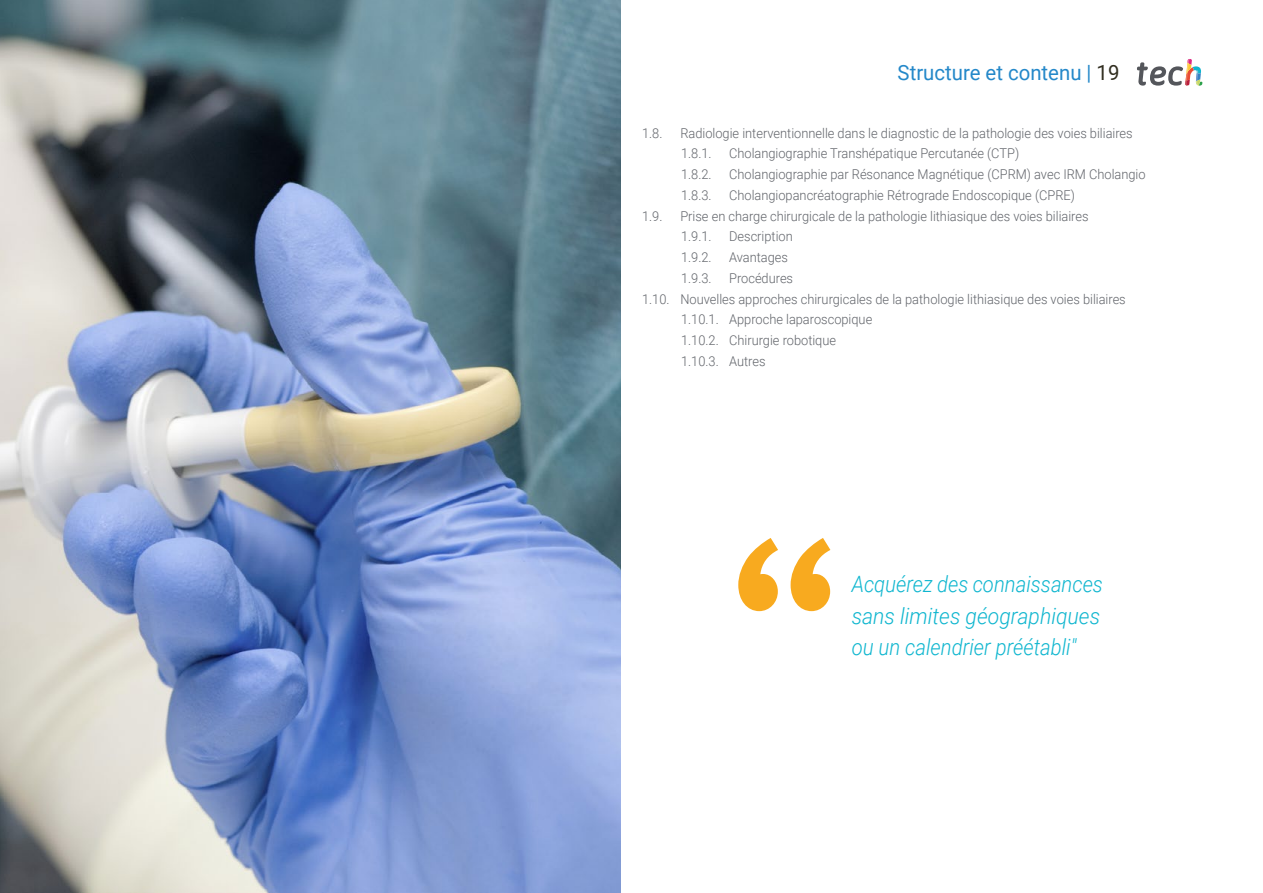
<style>
.page{position:relative;width:1263px;height:893px;background:#fff}
.page>*{position:absolute;margin:0;border:0;box-sizing:border-box;transform-origin:0 0}
.t1{font:italic 300 22.5px/31.5px "Roboto";color:#0fb6cf;scale:.9 1}
.t2{font:21px "Roboto";color:#2488c9}
.t3{font:300 13.5px/20.7px "Roboto";color:#61646a;scale:.95 1}
.s1{color:#312e20}
</style>
<div class="page">
<img style="left:0;top:0;width:621px;height:893px">
<svg style="left:738px;top:538px;width:92px;height:73px"></svg>
<svg style="left:1137px;top:59px;width:65px;height:27px"></svg>
<h2 class="t2" style="left:898px;top:57px;width:223px">Structure et contenu | <span class="s1">19</span></h2>
<p class="t3" style="left:642px;top:122px;width:23px">1.8.</p>
<p class="t3" style="left:680px;top:122px;width:478px">Radiologie interventionnelle dans le diagnostic de la pathologie des voies biliaires<br>1.8.1.</p>
<p class="t3" style="left:729px;top:143px;width:307px">Cholangiographie Transhépatique Percutanée (CTP)</p>
<p class="t3" style="left:681px;top:164px;width:34px">1.8.2.</p>
<p class="t3" style="left:729px;top:164px;width:440px">Cholangiographie par Résonance Magnétique (CPRM) avec IRM Cholangio</p>
<p class="t3" style="left:681px;top:184px;width:34px">1.8.3.</p>
<p class="t3" style="left:729px;top:184px;width:366px">Cholangiopancréatographie Rétrograde Endoscopique (CPRE)</p>
<p class="t3" style="left:642px;top:205px;width:23px">1.9.</p>
<p class="t3" style="left:680px;top:205px;width:431px">Prise en charge chirurgicale de la pathologie lithiasique des voies biliaires<br>1.9.1.</p>
<p class="t3" style="left:729px;top:226px;width:68px">Description</p>
<p class="t3" style="left:681px;top:247px;width:34px">1.9.2.</p>
<p class="t3" style="left:729px;top:247px;width:64px">Avantages</p>
<p class="t3" style="left:681px;top:267px;width:34px">1.9.3.</p>
<p class="t3" style="left:729px;top:267px;width:69px">Procédures</p>
<p class="t3" style="left:642px;top:288px;width:511px">1.10. Nouvelles approches chirurgicales de la pathologie lithiasique des voies biliaires</p>
<p class="t3" style="left:681px;top:309px;width:203px">1.10.1. Approche laparoscopique</p>
<p class="t3" style="left:681px;top:330px;width:165px">1.10.2. Chirurgie robotique</p>
<p class="t3" style="left:681px;top:350px;width:90px">1.10.3. Autres</p>
<h1 class="t1" style="left:852px;top:568px;width:281px">Acquérez des connaissances sans limites géographiques ou un calendrier préétabli"</h1>
</div>
